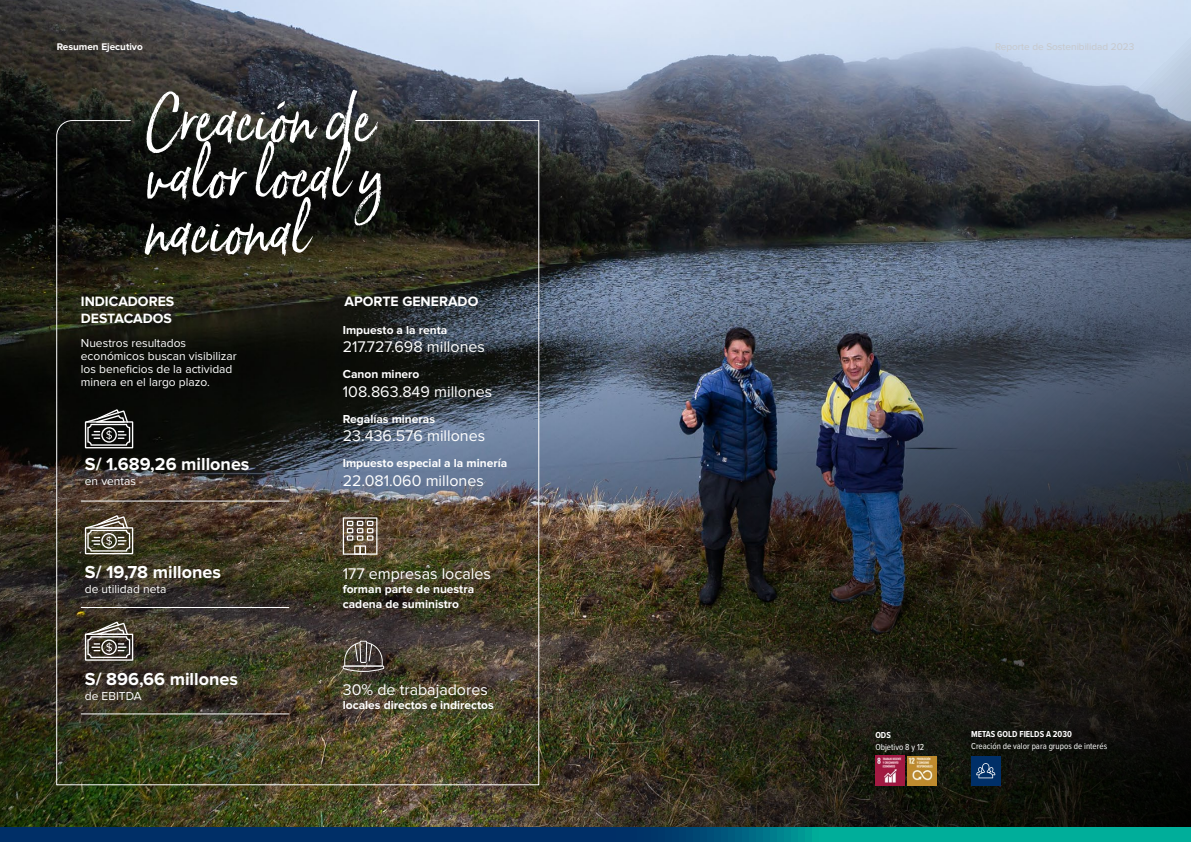
<style>
.page{position:relative;width:1191px;height:842px;background:#fff}
.page>*{position:absolute;margin:0;border:0;box-sizing:border-box;transform-origin:0 0}
.t1{font:60px/56px "Born Ready";color:#fff}
.t2{font:700 18px "Proxima Nova";color:#fff}
.t3{font:16px "Proxima Nova";color:#fff}
.t4{font:700 14px/16.8px "Proxima Nova";color:#fff}
.t5{font:700 12px/14.4px "Proxima Nova";color:#fff}
.t6{font:12px/13px "Proxima Nova";color:#fff}
.t7{font:10px "Proxima Nova";color:#c7c8ca}
.t8{font:700 10px "Proxima Nova";color:#fff}
.t9{font:9px "Proxima Nova Cond";color:#fff}
.t10{font:700 9px "Proxima Nova Cond";color:#fff}
</style>
<div class="page">
<img style="left:0;top:0;width:1191px;height:842px">
<svg style="left:1px;top:827px;width:1190px;height:15px"></svg>
<img style="left:56px;top:120px;width:484px;height:666px">
<svg style="left:343px;top:517px;width:34px;height:38px"></svg>
<svg style="left:343px;top:641px;width:41px;height:31px"></svg>
<div style="left:971px;top:756px;width:29px;height:29px;background:#002f67"></div>
<svg style="left:976px;top:763px;width:19px;height:15px"></svg>
<img style="left:907px;top:756px;width:29px;height:29px">
<img style="left:875px;top:756px;width:29px;height:30px">
<p class="t8" style="left:57px;top:41px;width:88px">Resumen Ejecutivo</p>
<p class="t7" style="left:995px;top:41px;width:141px">Reporte de Sostenibilidad 2023</p>
<h1 class="t1" style="left:146px;top:90px;width:240px">Creación de valor local y nacional</h1>
<p class="t4" style="left:81px;top:293px;width:95px">INDICADORES<br>DESTACADOS</p>
<p class="t6" style="left:81px;top:337px;width:157px">Nuestros resultados económicos buscan visibilizar los beneficios de la actividad minera en el largo plazo.</p>
<h2 class="t2" style="left:85px;top:454px;width:166px">S/ 1.689,26 millones</h2>
<p class="t6" style="left:85px;top:475px;width:53px">en ventas</p>
<h2 class="t2" style="left:85px;top:562px;width:138px">S/ 19,78 millones</h2>
<p class="t6" style="left:85px;top:583px;width:83px">de utilidad neta</p>
<h2 class="t2" style="left:85px;top:668px;width:155px">S/ 896,66 millones</h2>
<p class="t6" style="left:85px;top:689px;width:58px">de EBITDA</p>
<p class="t4" style="left:344px;top:293px;width:135px">APORTE GENERADO</p>
<p class="t5" style="left:343px;top:323px;width:106px">Impuesto a la renta</p>
<h3 class="t3" style="left:343px;top:338px;width:144px">217.727.698 millones</h3>
<p class="t5" style="left:343px;top:367px;width:78px">Canon minero</p>
<h3 class="t3" style="left:343px;top:382px;width:151px">108.863.849 millones</h3>
<p class="t5" style="left:343px;top:412px;width:94px">Regalías mineras</p>
<h3 class="t3" style="left:343px;top:427px;width:144px">23.436.576 millones</h3>
<p class="t5" style="left:343px;top:456px;width:166px">Impuesto especial a la minería</p>
<h3 class="t3" style="left:343px;top:471px;width:143px">22.081.060 millones</h3>
<h3 class="t3" style="left:343px;top:564px;width:149px">177 empresas locales</h3>
<p class="t5" style="left:343px;top:582px;width:133px">forman parte de nuestra cadena de suministro</p>
<h3 class="t3" style="left:343px;top:680px;width:147px">30% de trabajadores</h3>
<p class="t5" style="left:343px;top:698px;width:153px">locales directos e indirectos</p>
<p class="t10" style="left:875px;top:729px;width:17px">ODS</p>
<p class="t9" style="left:875px;top:741px;width:50px">Objetivo 8 y 12</p>
<p class="t10" style="left:971px;top:727px;width:102px">METAS GOLD FIELDS A 2030</p>
<p class="t9" style="left:971px;top:739px;width:137px">Creación de valor para grupos de interés</p>
</div>
